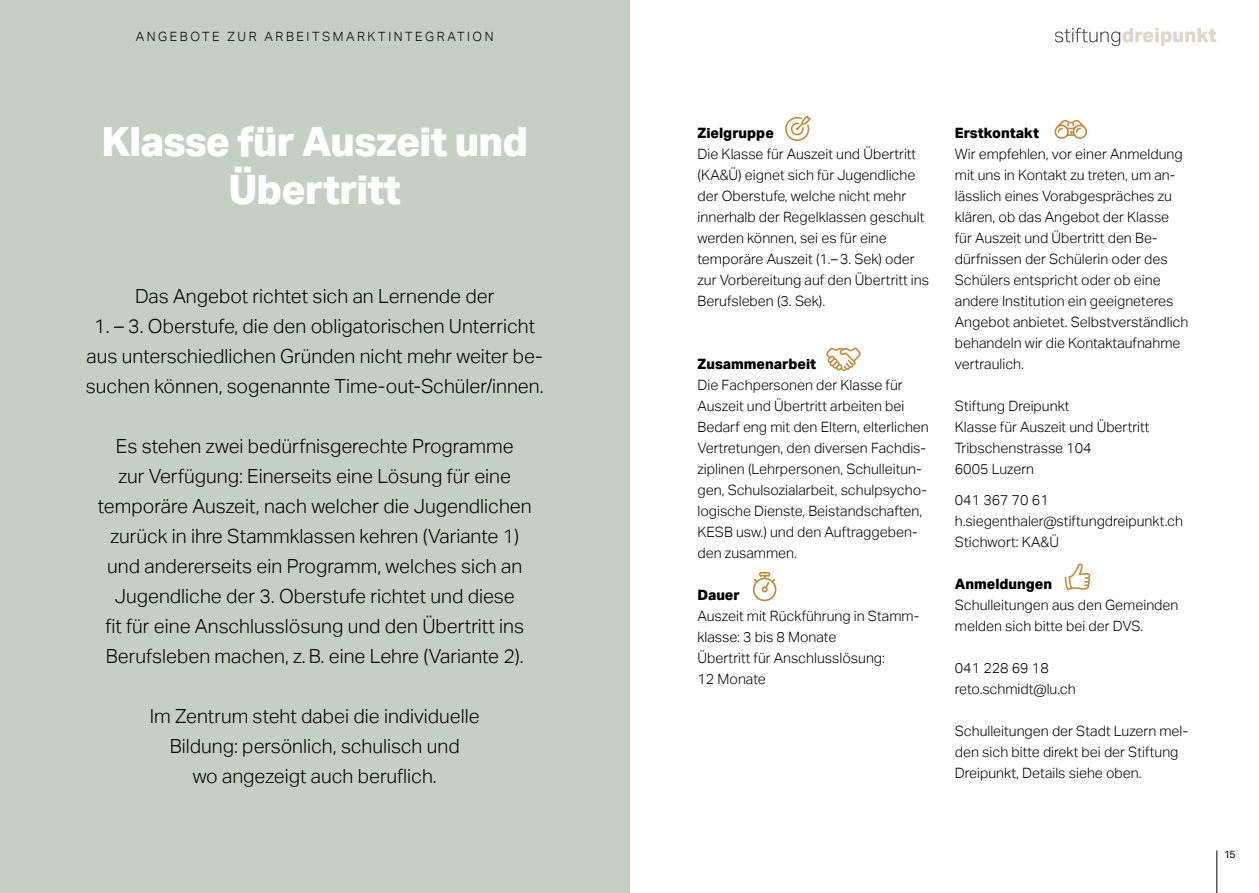
<style>
.page{position:relative;width:1259px;height:893px;background:#fff}
.page>*{position:absolute;margin:0;border:0;box-sizing:border-box;transform-origin:0 0}
.t1{font:800 40.5px/48px "Aktiv Grotesk";letter-spacing:-.02em;color:#fff;text-align:center}
.t2{font:300 19.5px/30px "Aktiv Grotesk";color:#000;text-align:center}
.t3{font:300 14.25px/21px "Aktiv Grotesk";color:#000}
.t4{font:800 14.25px "Aktiv Grotesk";color:#000}
.t5{font:300 12.75px "Aktiv Grotesk";letter-spacing:.2em;color:#000}
.t6{font:10.5px "Aktiv Grotesk";color:#000}
</style>
<div class="page">
<hr style="left:1216px;top:850px;width:1px;height:43px;background:#000">
<svg style="left:785px;top:115px;width:26px;height:26px"></svg>
<svg style="left:826px;top:348px;width:35px;height:23px"></svg>
<svg style="left:753px;top:572px;width:23px;height:29px"></svg>
<svg style="left:1054px;top:120px;width:33px;height:19px"></svg>
<svg style="left:1064px;top:563px;width:26px;height:27px"></svg>
<div style="left:0;top:0;width:629px;height:893px;background:#c7cec4"></div>
<svg style="left:1054px;top:28px;width:162px;height:18px"></svg>
<p class="t5" style="left:136px;top:29px;width:359px">ANGEBOTE ZUR ARBEITSMARKTINTEGRATION</p>
<h1 class="t1" style="left:101px;top:119px;width:428px">Klasse für Auszeit und<br>Übertritt</h1>
<h2 class="t2" style="left:135px;top:281px;width:361px">Das Angebot richtet sich an Lernende der</h2>
<h2 class="t2" style="left:86px;top:311px;width:459px">1. – 3. Oberstufe, die den obligatorischen Unterricht aus unterschiedlichen Gründen nicht mehr weiter be&shy;suchen können, sogenannte Time-out-Schüler/innen.</h2>
<p class="t2" style="left:98px;top:431px;width:435px">Es stehen zwei bedürfnisgerechte Programme<br>zur Verfügung: Einerseits eine Lösung für eine temporäre Auszeit, nach welcher die Jugendlichen zurück in ihre Stammklassen kehren (Variante 1) und andererseits ein Programm, welches sich an Jugendliche der 3. Oberstufe richtet und diese<br>fit für eine Anschlusslösung und den Übertritt ins Berufsleben machen, z. B. eine Lehre (Variante 2).</p>
<h2 class="t2" style="left:150px;top:701px;width:331px">Im Zentrum steht dabei die individuelle<br>Bildung: persönlich, schulisch und<br>wo angezeigt auch beruflich.</h2>
<p class="t4" style="left:697px;top:124px;width:78px">Zielgruppe</p>
<p class="t3" style="left:697px;top:143px;width:233px">Die Klasse für Auszeit und Übertritt (KA&amp;Ü) eignet sich für Jugendliche der Oberstufe, welche nicht mehr innerhalb der Regelklassen geschult werden können, sei es für eine temporäre Auszeit (1.– 3. Sek) oder zur Vorbereitung auf den Übertritt ins Berufsleben (3. Sek).</p>
<p class="t4" style="left:697px;top:356px;width:120px">Zusammenarbeit</p>
<p class="t3" style="left:697px;top:374px;width:233px">Die Fachpersonen der Klasse für Auszeit und Übertritt arbeiten bei Bedarf eng mit den Eltern, elterlichen Vertretungen, den diversen Fachdis&shy;ziplinen (Lehrpersonen, Schulleitun&shy;gen, Schulsozialarbeit, schulpsycho&shy;logische Dienste, Beistandschaften, KESB usw.) und den Auftraggeben&shy;den zusammen.</p>
<p class="t4" style="left:697px;top:587px;width:44px">Dauer</p>
<p class="t3" style="left:697px;top:605px;width:223px">Auszeit mit Rückführung in Stamm&shy;klasse: 3 bis 8 Monate<br>Übertritt für Anschlusslösung:<br>12 Monate</p>
<p class="t4" style="left:955px;top:125px;width:86px">Erstkontakt</p>
<p class="t3" style="left:955px;top:143px;width:235px">Wir empfehlen, vor einer Anmeldung mit uns in Kontakt zu treten, um an&shy;lässlich eines Vorabgespräches zu klären, ob das Angebot der Klasse für Auszeit und Übertritt den Be&shy;dürfnissen der Schülerin oder des Schülers entspricht oder ob eine andere Institution ein geeigneteres Angebot anbietet. Selbstverständlich behandeln wir die Kontaktaufnahme vertraulich.</p>
<p class="t3" style="left:955px;top:395px;width:196px">Stiftung Dreipunkt<br>Klasse für Auszeit und Übertritt<br>Tribschenstrasse 104<br>6005 Luzern</p>
<p class="t3" style="left:955px;top:490px;width:229px">041 367 70 61 h.siegenthaler@stiftungdreipunkt.ch<br>Stichwort: KA&amp;Ü</p>
<p class="t4" style="left:955px;top:576px;width:99px">Anmeldungen</p>
<p class="t3" style="left:955px;top:595px;width:225px">Schulleitungen aus den Gemeinden melden sich bitte bei der DVS.</p>
<p class="t3" style="left:955px;top:658px;width:122px">041 228 69 18 reto.schmidt@lu.ch</p>
<p class="t3" style="left:955px;top:721px;width:235px">Schulleitungen der Stadt Luzern mel&shy;den sich bitte direkt bei der Stiftung<br>Dreipunkt, Details siehe oben.</p>
<p class="t6" style="left:1224px;top:849px;width:13px">15</p>
</div>
